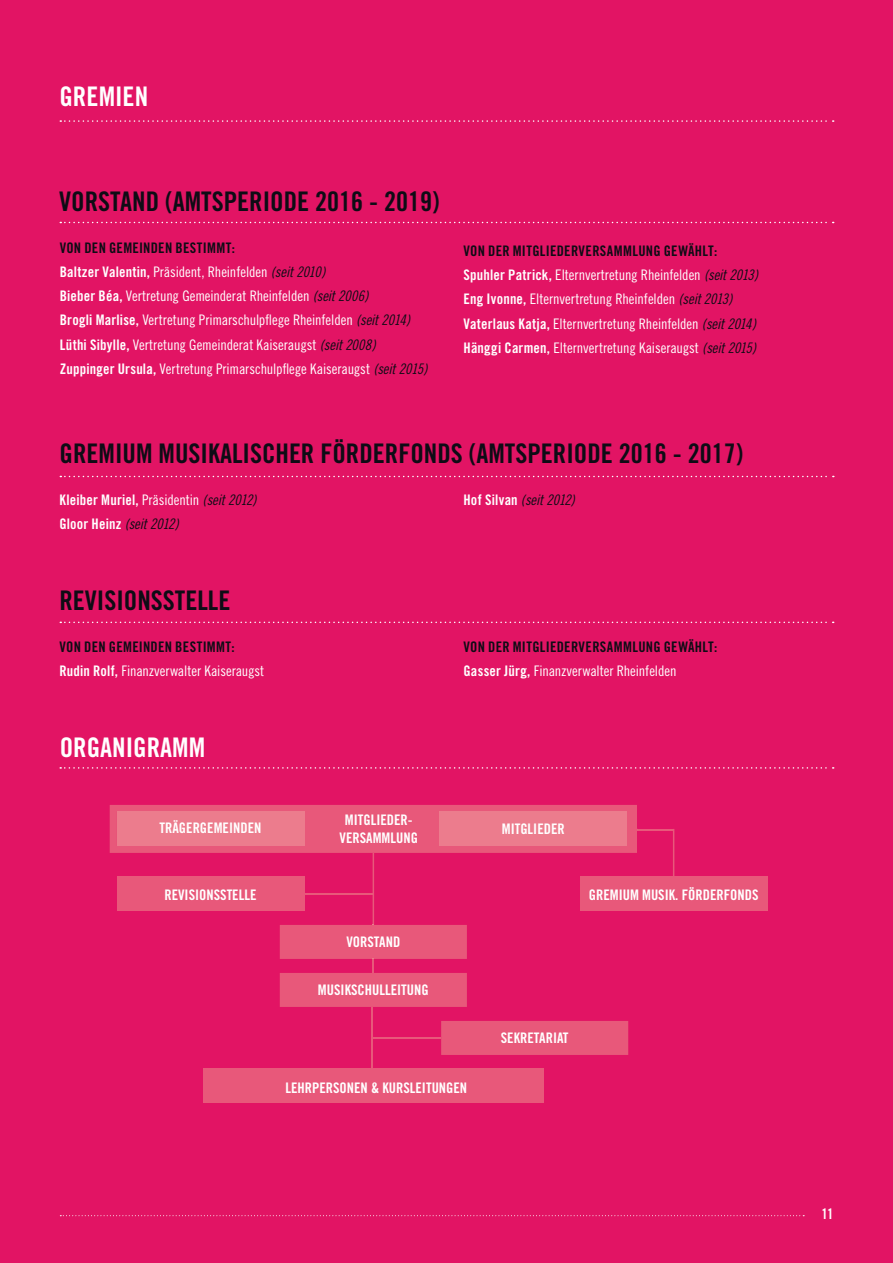
<style>
.page{position:relative;width:893px;height:1263px;background:#e21464}
.page>*{position:absolute;margin:0;border:0;box-sizing:border-box;transform-origin:0 0}
.t1{font:27px "Trade Gothic Bold Cond Twenty";color:#0e0c15}
.t2{font:27px "Trade Gothic Bold Cond Twenty";color:#fff}
.t3{font:14.55px/24.3px "Trade Gothic Cond Eighteen";letter-spacing:-.005em;color:#fff}
.t4{font:14.55px/24.3px "Trade Gothic Bold Cond Twenty";color:#fff}
.t5{font:14.55px "Trade Gothic Bold Cond Twenty";letter-spacing:.02em;color:#0e0c15}
.t6{font:14.55px "Trade Gothic Cond Eighteen Obl";letter-spacing:-.01em;color:#0e0c15}
.s1{font-family:"Trade Gothic Bold Cond Twenty"}
.s2{font-family:"Trade Gothic Cond Eighteen Obl";color:#0e0c15}
.s3{font-family:"Trade Gothic Cond Eighteen"}
.s4{font-family:"Trade Gothic Bold Cond Twenty";color:#fff}
</style>
<div class="page">
<div style="left:204px;top:1069px;width:340px;height:34px;background:#e8587a"></div>
<div style="left:580px;top:877px;width:187px;height:34px;background:#e8587a"></div>
<div style="left:441px;top:1021px;width:187px;height:34px;background:#e8587a"></div>
<svg style="left:110px;top:805px;width:527px;height:202px"></svg>
<hr style="left:371px;top:1007px;width:2px;height:62px;background:#e8587a">
<svg style="left:673px;top:829px;width:1px;height:48px"></svg>
<hr style="left:304px;top:893px;width:69px;height:2px;background:#e8587a">
<hr style="left:373px;top:1037px;width:68px;height:2px;background:#e8587a">
<hr style="left:637px;top:829px;width:36px;height:1px;background:#e8587a">
<svg style="left:60px;top:222px;width:774px;height:1px"></svg>
<svg style="left:60px;top:476px;width:774px;height:1px"></svg>
<svg style="left:60px;top:622px;width:774px;height:1px"></svg>
<svg style="left:60px;top:767px;width:774px;height:2px"></svg>
<svg style="left:60px;top:120px;width:774px;height:2px"></svg>
<svg style="left:60px;top:1215px;width:744px;height:1px"></svg>
<h1 class="t2" style="left:60px;top:80px;width:90px">GREMIEN</h1>
<h1 class="t1" style="left:59px;top:185px;width:382px">VORSTAND (AMTSPERIODE 2016 - 2019)</h1>
<p class="t5" style="left:60px;top:238px;width:177px">VON DEN GEMEINDEN BESTIMMT:</p>
<p class="t3" style="left:60px;top:259px;width:369px"><span class="s1">BALTZER VALENTIN,</span> Präsident, Rheinfelden <span class="s2">(seit 2010)<br></span><span class="s1">BIEBER BÉA,</span> Vertretung Gemeinderat Rheinfelden <span class="s2">(seit 2006)<br></span><span class="s1">BROGLI MARLISE,</span> Vertretung Primarschulpflege Rheinfelden <span class="s2">(seit 2014)<br></span><span class="s1">LÜTHI SIBYLLE,</span> Vertretung Gemeinderat Kaiseraugst <span class="s2">(seit 2008)<br></span><span class="s1">ZUPPINGER URSULA,</span> Vertretung Primarschulpflege Kaiseraugst <span class="s2">(seit 2015)</span></p>
<p class="t5" style="left:463px;top:242px;width:255px">VON DER MITGLIEDERVERSAMMLUNG GEWÄHLT:</p>
<p class="t3" style="left:463px;top:263px;width:296px"><span class="s1">SPUHLER PATRICK,</span> Elternvertretung Rheinfelden <span class="s2">(seit 2013)<br></span><span class="s1">ENG IVONNE,</span> Elternvertretung Rheinfelden <span class="s2">(seit 2013)<br></span><span class="s1">VATERLAUS KATJA,</span> Elternvertretung Rheinfelden <span class="s2">(seit 2014)<br></span><span class="s1">HÄNGGI CARMEN,</span> Elternvertretung Kaiseraugst <span class="s2">(seit 2015)</span></p>
<h1 class="t1" style="left:60px;top:437px;width:685px">GREMIUM MUSIKALISCHER FÖRDERFONDS (AMTSPERIODE 2016 - 2017)</h1>
<p class="t4" style="left:60px;top:487px;width:199px">KLEIBER MURIEL, <span class="s3">Präsidentin</span> <span class="s2">(seit 2012)<br></span>GLOOR HEINZ <span class="s2">(seit 2012)</span></p>
<h1 class="t1" style="left:59px;top:584px;width:172px">REVISIONSSTELLE</h1>
<p class="t5" style="left:60px;top:638px;width:177px">VON DEN GEMEINDEN BESTIMMT:</p>
<p class="t3" style="left:60px;top:659px;width:206px"><span class="s1">RUDIN ROLF,</span> Finanzverwalter Kaiseraugst</p>
<h1 class="t2" style="left:60px;top:731px;width:147px">ORGANIGRAMM</h1>
<p class="t6" style="left:463px;top:491px;width:113px"><span class="s4">HOF SILVAN</span> (seit 2012)</p>
<p class="t5" style="left:463px;top:638px;width:255px">VON DER MITGLIEDERVERSAMMLUNG GEWÄHLT:</p>
<p class="t3" style="left:463px;top:659px;width:215px"><span class="s1">GASSER JÜRG,</span> Finanzverwalter Rheinfelden</p>
<p class="t4" style="left:340px;top:811px;width:80px;line-height:18px;text-align:center">MITGLIEDER-<br>VERSAMMLUNG</p>
<p class="t4" style="left:160px;top:816px;width:103px">TRÄGERGEMEINDEN</p>
<p class="t4" style="left:502px;top:817px;width:65px">MITGLIEDER</p>
<p class="t4" style="left:164px;top:883px;width:94px">REVISIONSSTELLE</p>
<p class="t4" style="left:346px;top:930px;width:55px">VORSTAND</p>
<p class="t4" style="left:318px;top:978px;width:112px">MUSIKSCHULLEITUNG</p>
<p class="t4" style="left:285px;top:1075px;width:183px">LEHRPERSONEN &amp; KURSLEITUNGEN</p>
<p class="t4" style="left:501px;top:1026px;width:69px">SEKRETARIAT</p>
<p class="t4" style="left:589px;top:882px;width:171px">GREMIUM MUSIK. FÖRDERFONDS</p>
<p class="t4" style="left:821px;top:1201px;width:14px">11</p>
</div>
